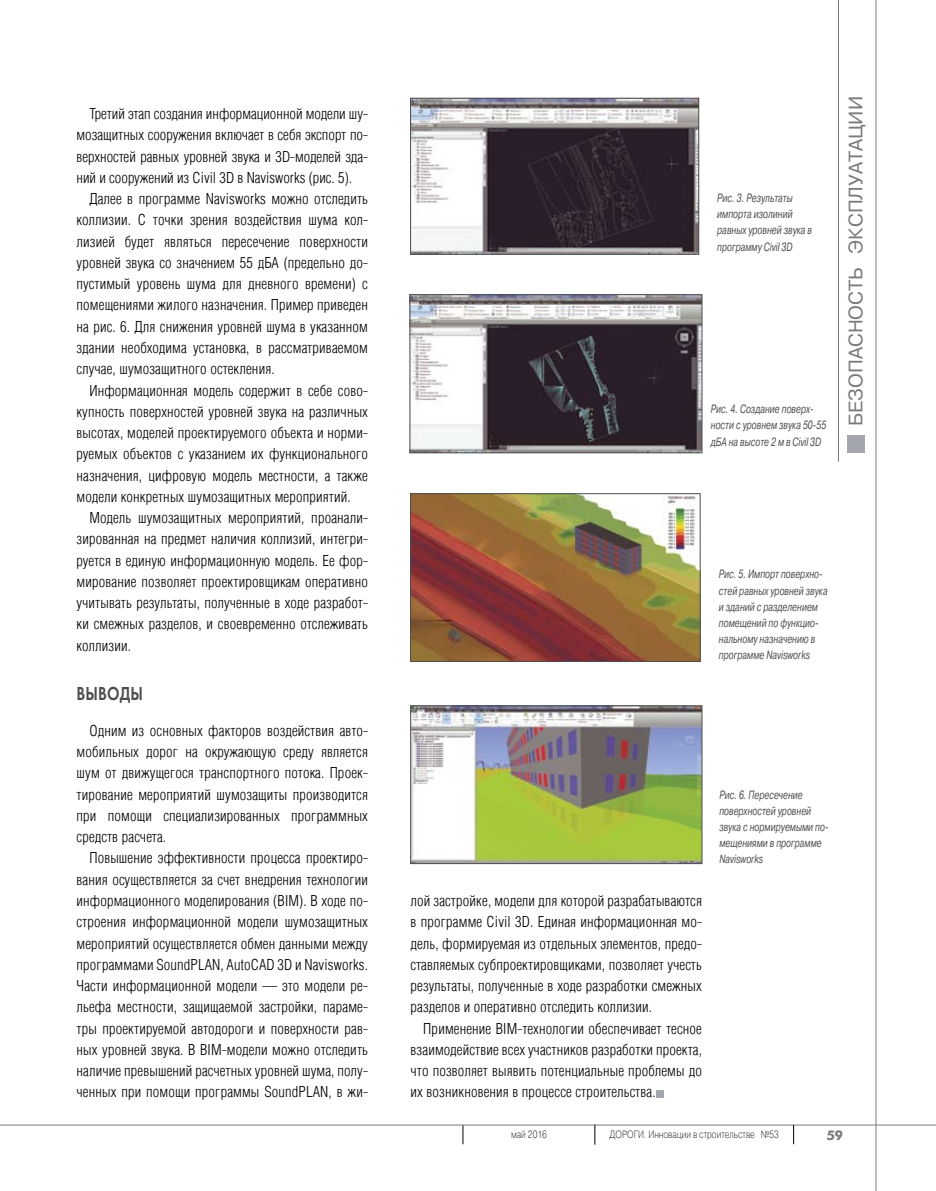
<style>
.page{position:relative;width:936px;height:1191px;background:#fff}
.page>*{position:absolute;margin:0;border:0;box-sizing:border-box;transform-origin:0 0}
.t1{font:19.5px "Pragmatica C";color:#787b7f}
.t2{font:700 19.5px "Futura 2 C";letter-spacing:.01em;color:#4b4d50;scale:.8 1}
.t3{font:14.7px/21.3px "AG Letterica Cond L";letter-spacing:.01em;color:#000;text-align:justify}
.t4{font:700 13.5px "Futuris C";color:#787b7f}
.t5{font:italic 12px/16.2px "Pragmatica C";color:#4b4d50;scale:.7 1}
.t6{font:10.5px "Pragmatica Light C";color:#000;scale:.8 1}
</style>
<div class="page">
<svg style="left:462px;top:1125px;width:1px;height:19px"></svg>
<hr style="left:0;top:1124px;width:935px;height:1px;background:#787b7f">
<svg style="left:793px;top:1124px;width:1px;height:20px"></svg>
<svg style="left:594px;top:1124px;width:1px;height:20px"></svg>
<hr style="left:875px;top:0;width:1px;height:1191px;background:#787b7f">
<div style="left:847px;top:435px;width:17px;height:18px;background:#a3a6ac"></div>
<hr style="left:838px;top:0;width:1px;height:462px;background:#787b7f">
<img style="left:412px;top:100px;width:285px;height:153px">
<div style="left:410px;top:98px;width:289px;height:157px;border:1px solid #4b4d50"></div>
<div style="left:656px;top:1090px;width:7px;height:7px;background:#a3a6ac"></div>
<img style="left:411px;top:296px;width:289px;height:155px">
<div style="left:409px;top:294px;width:293px;height:159px;border:1px solid #4b4d50"></div>
<img style="left:412px;top:495px;width:286px;height:165px">
<div style="left:410px;top:493px;width:290px;height:169px;border:1px solid #4b4d50"></div>
<img style="left:412px;top:707px;width:288px;height:155px">
<div style="left:410px;top:705px;width:292px;height:159px;border:1px solid #4b4d50"></div>
<p class="t3" style="left:77px;top:103px;width:293px;text-indent:13px">Третий этап создания информационной модели шу&shy;мозащитных сооружения включает в себя экспорт по&shy;верхностей равных уровней звука и 3D-моделей зда&shy;ний и сооружений из Civil 3D в Navisworks (рис. 5).</p>
<p class="t3" style="left:77px;top:188px;width:293px;text-indent:13px">Далее в программе Navisworks можно отследить коллизии. С точки зрения воздействия шума кол&shy;лизией будет являться пересечение поверхности уровней звука со значением 55 дБА (предельно до&shy;пустимый уровень шума для дневного времени) с помещениями жилого назначения. Пример приведен на рис. 6. Для снижения уровней шума в указанном здании необходима установка, в рассматриваемом случае, шумозащитного остекления.</p>
<p class="t3" style="left:77px;top:379px;width:293px;text-indent:13px">Информационная модель содержит в себе сово&shy;купность поверхностей уровней звука на различных высотах, моделей проектируемого объекта и норми&shy;руемых объектов с указанием их функционального назначения, цифровую модель местности, а также модели конкретных шумозащитных мероприятий.</p>
<p class="t3" style="left:77px;top:507px;width:293px;text-indent:13px">Модель шумозащитных мероприятий, проанали&shy;зированная на предмет наличия коллизий, интегри&shy;руется в единую информационную модель. Ее фор&shy;мирование позволяет проектировщикам оперативно учитывать результаты, полученные в ходе разработ&shy;ки смежных разделов, и своевременно отслеживать коллизии.</p>
<h1 class="t2" style="left:77px;top:682px;width:85px">Выводы</h1>
<p class="t3" style="left:77px;top:719px;width:293px;text-indent:13px">Одним из основных факторов воздействия авто&shy;мобильных дорог на окружающую среду является шум от движущегося транспортного потока. Проек&shy;тирование мероприятий шумозащиты производится при помощи специализированных программных средств расчета.</p>
<p class="t3" style="left:77px;top:847px;width:293px;text-indent:13px">Повышение эффективности процесса проектиро&shy;вания осуществляется за счет внедрения технологии информационного моделирования (BIM). В ходе по&shy;строения информационной модели шумозащитных мероприятий осуществляется обмен данными между программами SoundPLAN, AutoCAD 3D и Navisworks.<br>Части информационной модели — это модели ре&shy;льефа местности, защищаемой застройки, параме&shy;тры проектируемой автодороги и поверхности рав&shy;ных уровней звука. В BIM-модели можно отследить наличие превышений расчетных уровней шума, полу&shy;ченных при помощи программы SoundPLAN, в жи-</p>
<p class="t5" style="left:717px;top:190px;width:137px">Рис. 3. Результаты импорта изолиний равных уровней звука в программу Civil 3D</p>
<p class="t5" style="left:710px;top:401px;width:166px">Рис. 4. Создание поверх&shy;ности с уровнем звука 50-55 дБА на высоте 2 м в Civil 3D</p>
<h1 class="t1" style="left:844px;top:426px;width:331px;rotate:-90deg">БЕЗОПАСНОСТЬ ЭКСПЛУАТАЦИИ</h1>
<p class="t5" style="left:718px;top:566px;width:157px">Рис. 5. Импорт поверхно&shy;стей равных уровней звука и зданий с разделением помещений по функцио&shy;нальному назначению в программе Navisworks</p>
<p class="t3" style="left:410px;top:889px;width:293px">лой застройке, модели для которой разрабатываются в программе Civil 3D. Единая информационная мо&shy;дель, формируемая из отдельных элементов, предо&shy;ставляемых субпроектировщиками, позволяет учесть результаты, полученные в ходе разработки смежных разделов и оперативно отследить коллизии.</p>
<p class="t3" style="left:410px;top:1017px;width:293px;text-indent:13px">Применение BIM-технологии обеспечивает тесное взаимодействие всех участников разработки проекта, что позволяет выявить потенциальные проблемы до их возникновения в процессе строительства.</p>
<p class="t5" style="left:719px;top:786px;width:157px">Рис. 6. Пересечение поверхностей уровней звука с нормируемыми по&shy;мещениями в программе<br>Navisworks</p>
<p class="t6" style="left:511px;top:1128px;width:46px">май 2016</p>
<p class="t6" style="left:609px;top:1128px;width:213px">ДОРОГИ. Инновации в строительстве №53</p>
<p class="t4" style="left:826px;top:1127px;width:18px">59</p>
</div>
